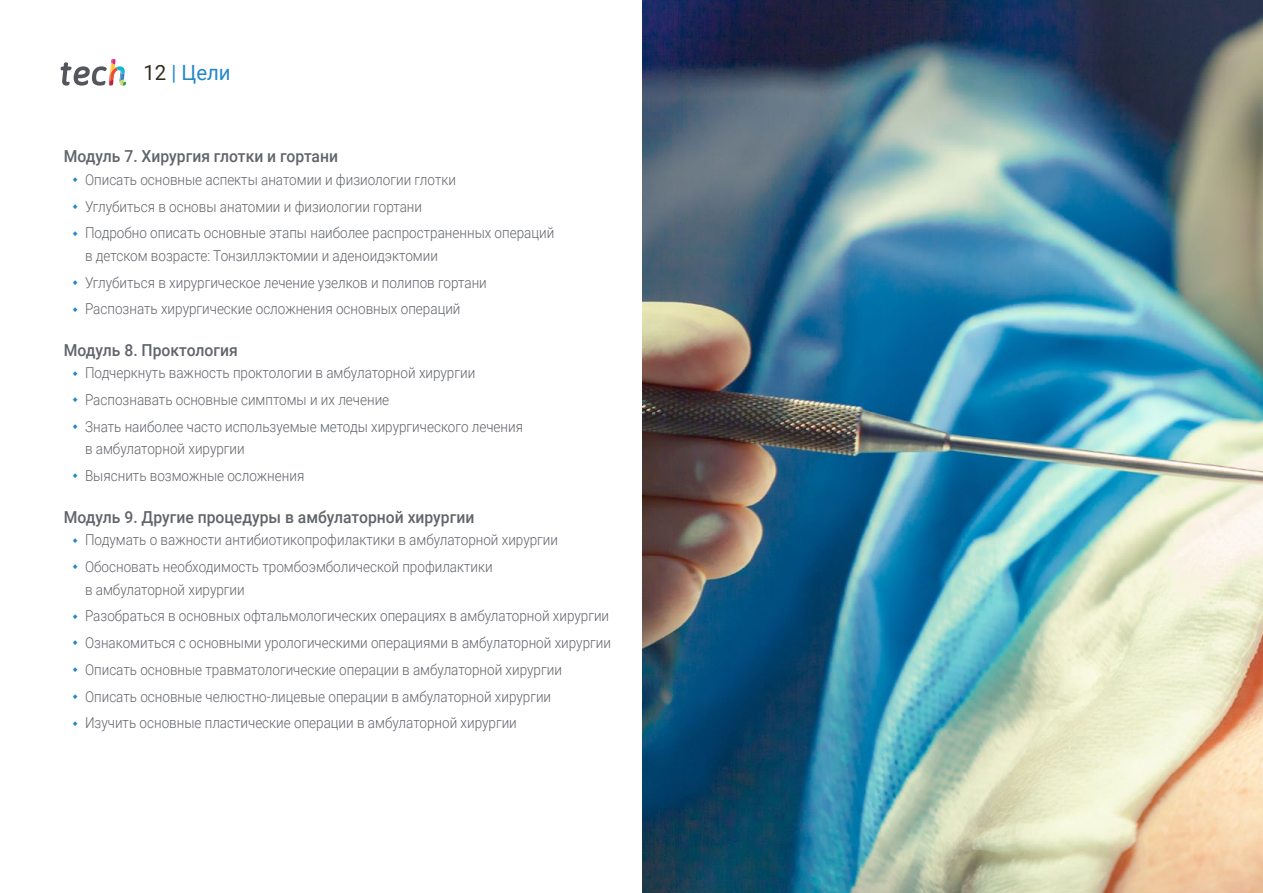
<style>
.page{position:relative;width:1263px;height:893px;background:#fff}
.page>*{position:absolute;margin:0;border:0;box-sizing:border-box;transform-origin:0 0}
.t1{font:21px "Roboto";color:#2488c9}
.t2{font:500 16.5px "Roboto";color:#61646a;scale:.95 1}
.t3{font:300 15px/26.7px "Roboto";color:#61646a;scale:.9 1}
.s1{color:#312e20}
</style>
<div class="page">
<img style="left:642px;top:0;width:621px;height:893px">
<svg style="left:61px;top:59px;width:65px;height:27px"></svg>
<h1 class="t1" style="left:144px;top:57px;width:89px"><span class="s1">12</span> | Цели</h1>
<p class="t2" style="left:64px;top:145px;width:290px">Модуль 7. Хирургия глотки и гортани</p>
<p class="t3" style="left:85px;top:166px;width:523px">Описать основные аспекты анатомии и физиологии глотки<br>Углубиться в основы анатомии и физиологии гортани<br>Подробно описать основные этапы наиболее распространенных операций</p>
<p class="t3" style="left:85px;top:242px;width:448px">в детском возрасте: Тонзиллэктомии и аденоидэктомии<br>Углубиться в хирургическое лечение узелков и полипов гортани<br>Распознать хирургические осложнения основных операций</p>
<p class="t2" style="left:64px;top:339px;width:185px">Модуль 8. Проктология</p>
<p class="t3" style="left:85px;top:359px;width:488px">Подчеркнуть важность проктологии в амбулаторной хирургии<br>Распознавать основные симптомы и их лечение<br>Знать наиболее часто используемые методы хирургического лечения</p>
<p class="t3" style="left:85px;top:435px;width:245px">в амбулаторной хирургии<br>Выяснить возможные осложнения</p>
<p class="t2" style="left:64px;top:505px;width:434px">Модуль 9. Другие процедуры в амбулаторной хирургии</p>
<p class="t3" style="left:85px;top:526px;width:527px">Подумать о важности антибиотикопрофилактики в амбулаторной хирургии<br>Обосновать необходимость тромбоэмболической профилактики</p>
<p class="t3" style="left:85px;top:575px;width:586px">в амбулаторной хирургии<br>Разобраться в основных офтальмологических операциях в амбулаторной хирургии Ознакомиться с основными урологическими операциями в амбулаторной хирургии Описать основные травматологические операции в амбулаторной хирургии Описать основные челюстно-лицевые операции в амбулаторной хирургии<br>Изучить основные пластические операции в амбулаторной хирургии</p>
</div>
